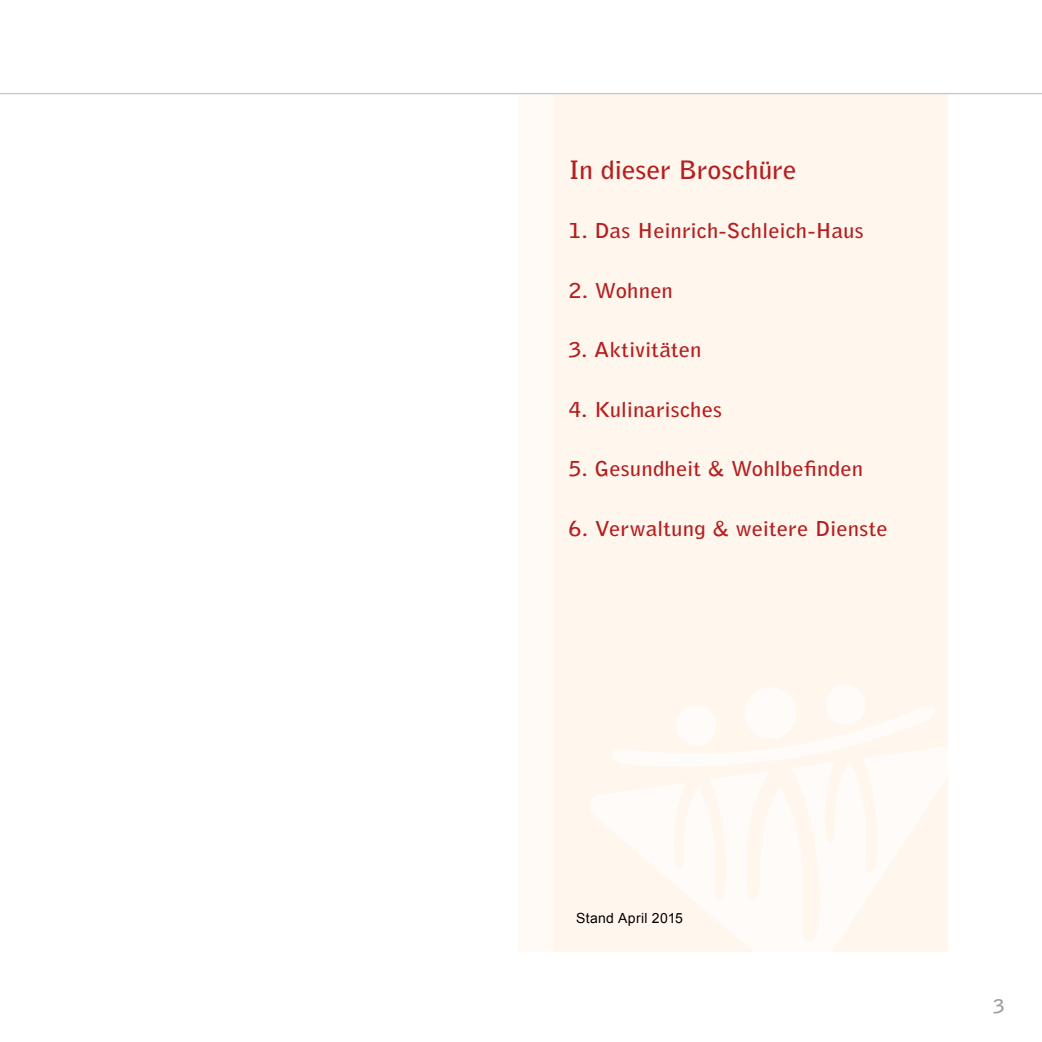
<style>
.page{position:relative;width:1042px;height:1042px;background:#fff}
.page>*{position:absolute;margin:0;border:0;box-sizing:border-box;transform-origin:0 0}
.t1{font:700 25.2px "Bell Gothic Std";letter-spacing:-.01em;color:#b51f1f;scale:1.11 1}
.t2{font:700 20.47px "Bell Gothic Std";letter-spacing:.005em;color:#b51f1f;scale:1.11 1}
.t3{font:700 18.9px "Bell Gothic Std";color:#9d9d9c;scale:1.11 1}
.t4{font:14px "Arial";letter-spacing:.025em;color:#000}
</style>
<div class="page">
<div style="left:518px;top:94px;width:430px;height:858px;background:#fff6ee"></div>
<div style="left:518px;top:94px;width:35px;height:858px;background:#fffaf6"></div>
<hr style="left:0;top:93px;width:1042px;height:1px;background:#c6c6c6">
<p class="t1" style="left:569px;top:154px;width:207px">In dieser Broschüre</p>
<p class="t2" style="left:569px;top:218px;width:267px">1. Das Heinrich-Schleich-Haus</p>
<p class="t2" style="left:569px;top:278px;width:95px">2. Wohnen</p>
<p class="t2" style="left:569px;top:337px;width:121px">3. Aktivitäten</p>
<p class="t2" style="left:569px;top:397px;width:139px">4. Kulinarisches</p>
<p class="t2" style="left:569px;top:456px;width:267px">5. Gesundheit &amp; Wohlbefinden</p>
<p class="t2" style="left:569px;top:516px;width:289px">6. Verwaltung &amp; weitere Dienste</p>
<p class="t4" style="left:576px;top:908px;width:109px">Stand April 2015</p>
<p class="t3" style="left:993px;top:994px;width:12px">3</p>
</div>
